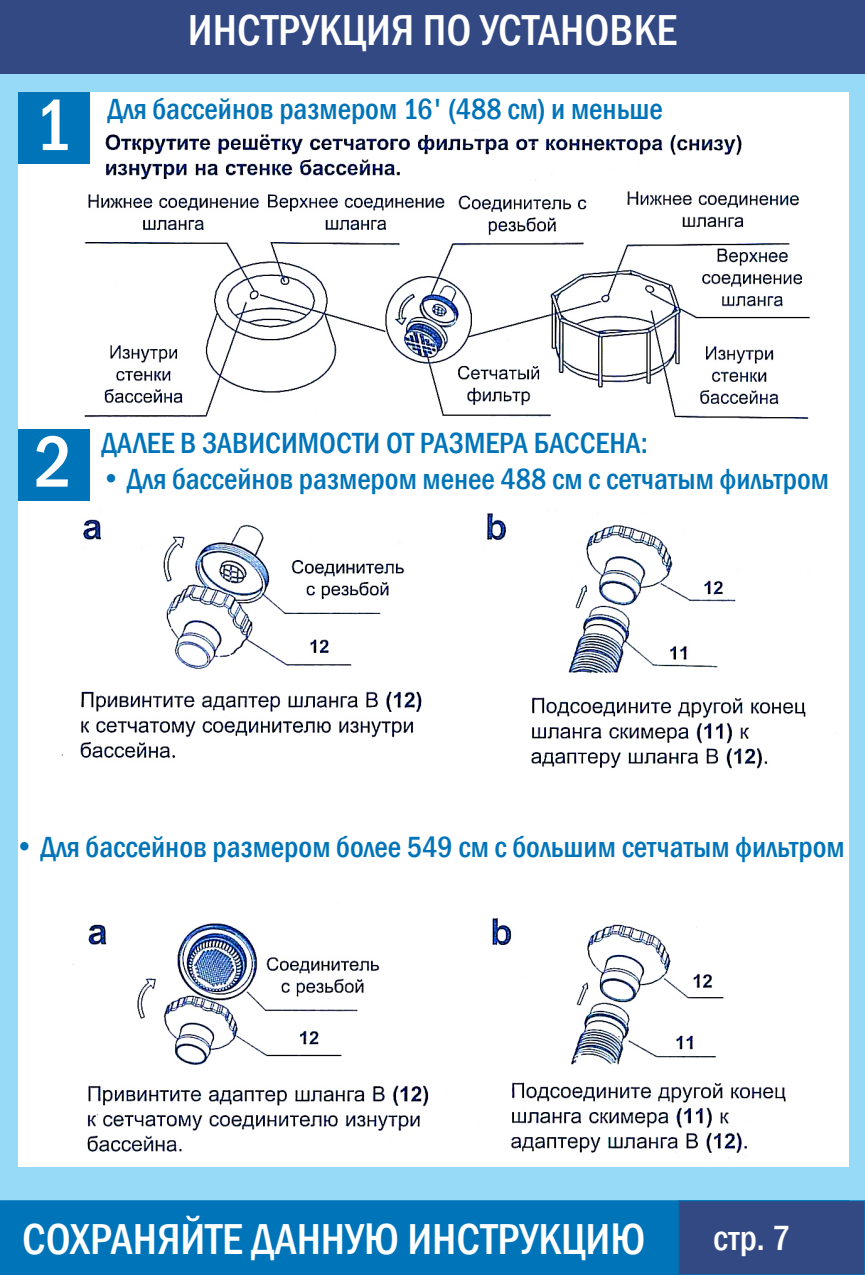
<style>
.page{position:relative;width:865px;height:1275px;background:#fff}
.page>*{position:absolute;margin:0;border:0;box-sizing:border-box;transform-origin:0 0}
.t1{font:500 condensed 75px "Franklin Gothic";color:#fff}
.t2{font:500 condensed 44.5px "Franklin Gothic";color:#fff}
.t3{font:500 condensed 36px "Franklin Gothic";color:#fff}
.t4{font:500 condensed 30px "Franklin Gothic";color:#0074b9}
</style>
<div class="page">
<img style="left:84px;top:134px;width:727px;height:285px">
<img style="left:61px;top:510px;width:745px;height:259px">
<div style="left:0;top:76px;width:18px;height:1199px;background:#97daf8"></div>
<div style="left:0;top:1168px;width:865px;height:107px;background:#97daf8"></div>
<div style="left:0;top:1201px;width:865px;height:74px;background:#0074b9"></div>
<div style="left:0;top:1200px;width:865px;height:75px;border:1px solid #0074b9"></div>
<div style="left:849px;top:76px;width:16px;height:1199px;background:#97daf8"></div>
<div style="left:679px;top:1201px;width:186px;height:74px;background:#334983"></div>
<div style="left:678px;top:1200px;width:187px;height:75px;border:1px solid #0074b9"></div>
<div style="left:0;top:0;width:865px;height:75px;background:#334983"></div>
<div style="left:18px;top:92px;width:72px;height:72px;background:#0074b9"></div>
<div style="left:0;top:75px;width:865px;height:17px;background:#97daf8"></div>
<img style="left:73px;top:918px;width:713px;height:241px">
<div style="left:18px;top:429px;width:72px;height:72px;background:#0074b9"></div>
<p class="t2" style="left:188px;top:1px;width:491px">ИНСТРУКЦИЯ ПО УСТАНОВКЕ</p>
<p class="t1" style="left:34px;top:76px;width:40px">1</p>
<p class="t4" style="left:107px;top:89px;width:557px">Для бассейнов размером 16' (488 см) и меньше</p>
<p class="t1" style="left:34px;top:412px;width:40px">2</p>
<p class="t4" style="left:101px;top:424px;width:548px">ДАЛЕЕ В ЗАВИСИМОСТИ ОТ РАЗМЕРА БАССЕНА:</p>
<p class="t4" style="left:101px;top:460px;width:730px">• Для бассейнов размером менее 488 см с сетчатым фильтром</p>
<p class="t4" style="left:15px;top:827px;width:832px">• Для бассейнов размером более 549 см с большим сетчатым фильтром</p>
<p class="t2" style="left:22px;top:1210px;width:625px">СОХРАНЯЙТЕ ДАННУЮ ИНСТРУКЦИЮ</p>
<p class="t3" style="left:713px;top:1214px;width:79px">стр. 7</p>
</div>
